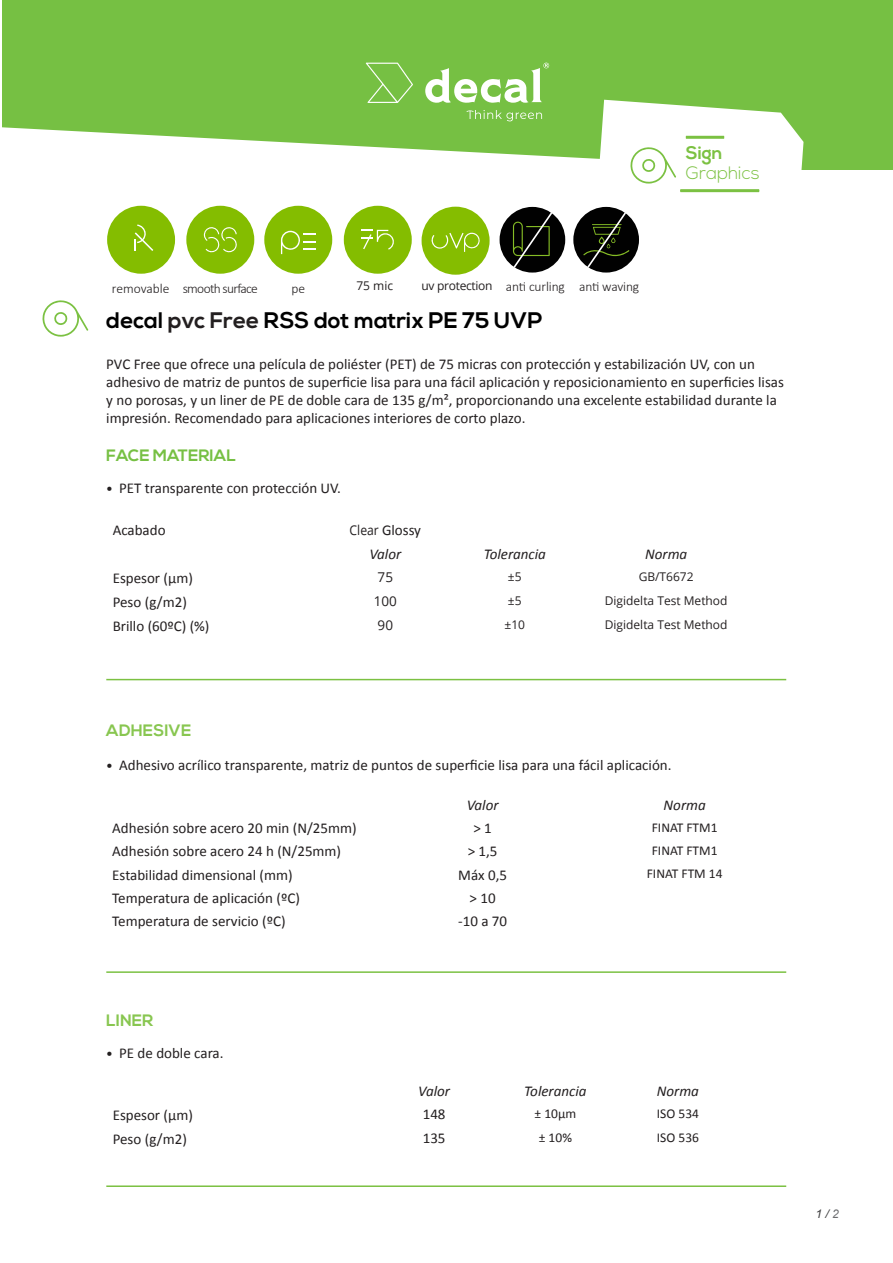
<style>
.page{position:relative;width:893px;height:1263px;background:#fff}
.page>*{position:absolute;margin:0;border:0;box-sizing:border-box;transform-origin:0 0}
.t1{font:700 22.5px "Nexa";color:#000}
.t2{font:300 18px "Nexa";color:#7cc142}
.t3{font:700 18px "Nexa";color:#7cc142}
.txt_normal{font:700 16.5px "Nexa";color:#88c650}
.txt_normal-2{font:700 16.5px "Nexa";color:#76c043}
.txt_normal-3{font:15px/18px "Calibri";color:#231f20}
.txt_bold{font:15px "Calibri";color:#231f20}
.txt_bold-2{font:italic 15px "Calibri";color:#231f20}
.txt_bold-3{font:13.5px "Calibri";color:#231f20}
.txt_normal-4{font:300 13.5px "Calibri";letter-spacing:-.01em;color:#231f20}
.txt_normal-5{font:300 13.5px "Calibri";letter-spacing:-.05em;color:#231f20}
.txt_bold-4{font:13.5px "Open Sans";color:#231f20}
.txt_bold-5{font:12px "Open Sans";color:#231f20}
.txt_bold-6{font:12px "Open Sans";letter-spacing:-.025em;color:#231f20}
.txt_normal-6{font:12px "Open Sans";color:#231f20}
.txt_normal-7{font:italic 12px "Arial";color:#3e3e3f}
.s1{color:#231f20}
.s2{font-size:13.5px}
.s3{font-family:"Open Sans";font-size:13.5px}
.s4{color:#6c6d70}
</style>
<div class="page">
<div style="left:3px;top:0;width:889px;height:169px;background:#76c043"></div>
<svg style="left:592px;top:100px;width:211px;height:159px"></svg>
<svg style="left:2px;top:127px;width:775px;height:70px;fill:#fff"></svg>
<svg style="left:686px;top:136px;width:38px;height:3px"></svg>
<svg style="left:630px;top:147px;width:129px;height:45px"></svg>
<hr style="left:106px;top:679px;width:680px;height:1px;background:#7bc142">
<hr style="left:106px;top:971px;width:680px;height:2px;background:#7bc142">
<hr style="left:106px;top:1185px;width:680px;height:2px;background:#7bc142">
<svg style="left:42px;top:300px;width:46px;height:37px"></svg>
<div style="left:107px;top:206px;width:68px;height:68px;background:#84bd00;border-radius:50%"></div>
<svg style="left:135px;top:224px;width:18px;height:27px"></svg>
<div style="left:186px;top:206px;width:68px;height:68px;background:#84bd00;border-radius:50%"></div>
<svg style="left:204px;top:227px;width:33px;height:26px"></svg>
<div style="left:264px;top:206px;width:68px;height:68px;background:#84bd00;border-radius:50%"></div>
<svg style="left:281px;top:231px;width:35px;height:23px"></svg>
<div style="left:500px;top:207px;width:65px;height:66px;background:#010101;border-radius:50%"></div>
<svg style="left:512px;top:210px;width:42px;height:59px"></svg>
<div style="left:573px;top:207px;width:66px;height:66px;background:#010101;border-radius:50%"></div>
<svg style="left:583px;top:210px;width:46px;height:59px"></svg>
<div style="left:344px;top:206px;width:68px;height:68px;background:#84bd00;border-radius:50%"></div>
<svg style="left:362px;top:230px;width:32px;height:20px"></svg>
<div style="left:422px;top:207px;width:68px;height:68px;background:#85bd00;border-radius:50%"></div>
<svg style="left:431px;top:233px;width:49px;height:19px"></svg>
<svg style="left:466px;top:110px;width:76px;height:11px"></svg>
<svg style="left:366px;top:63px;width:47px;height:40px"></svg>
<svg style="left:425px;top:63px;width:124px;height:40px"></svg>
<p class="t3" style="left:686px;top:143px;width:38px">Sign</p>
<p class="t2" style="left:686px;top:162px;width:75px">Graphics</p>
<p class="txt_normal-4" style="left:112px;top:280px;width:59px">removable</p>
<p class="txt_normal-5" style="left:183px;top:280px;width:77px">smooth surface</p>
<p class="txt_normal-4" style="left:291px;top:280px;width:15px">pe</p>
<p class="txt_normal-6" style="left:356px;top:277px;width:38px">75 mic</p>
<p class="txt_bold-6" style="left:422px;top:277px;width:72px">uv protection</p>
<p class="txt_normal-4" style="left:506px;top:278px;width:60px">anti curling</p>
<p class="txt_normal-4" style="left:579px;top:278px;width:62px">anti waving</p>
<p class="t1" style="left:106px;top:307px;width:438px">decal <span class="s1">pvc Free</span> RSS dot matrix PE 75 UVP</p>
<p class="txt_normal-3" style="left:106px;top:354px;width:679px">PVC Free que ofrece una película de poliéster (PET) de 75 micras con protección y estabilización UV, con un adhesivo de matriz de puntos de superficie lisa para una fácil aplicación y reposicionamiento en superficies lisas y no porosas, y un liner de PE de doble cara de 135 g/m², proporcionando una excelente estabilidad durante la impresión. Recomendado para aplicaciones interiores de corto plazo.</p>
<p class="txt_normal-2" style="left:106px;top:446px;width:131px">FACE MATERIAL</p>
<p class="txt_normal-3" style="left:106px;top:479px;width:236px"><span class="s2">•</span> PET transparente con protección UV.</p>
<p class="txt_bold" style="left:113px;top:520px;width:54px">Acabado</p>
<p class="txt_normal-3" style="left:350px;top:520px;width:73px"><span class="s3">Clear</span> Glossy</p>
<p class="txt_bold-2" style="left:369px;top:544px;width:33px">Valor</p>
<p class="txt_bold-2" style="left:484px;top:544px;width:64px">Tolerancia</p>
<p class="txt_bold-2" style="left:645px;top:544px;width:44px">Norma</p>
<p class="txt_bold" style="left:113px;top:568px;width:82px">Espesor (µm)</p>
<p class="txt_bold-4" style="left:378px;top:568px;width:17px">75</p>
<p class="txt_bold-5" style="left:508px;top:568px;width:15px">±5</p>
<p class="txt_bold-5" style="left:639px;top:568px;width:57px">GB/T6672</p>
<p class="txt_bold" style="left:113px;top:592px;width:76px">Peso (g/m2)</p>
<p class="txt_bold-4" style="left:374px;top:592px;width:25px">100</p>
<p class="txt_bold-5" style="left:508px;top:592px;width:15px">±5</p>
<p class="txt_bold-5" style="left:605px;top:592px;width:124px">Digidelta Test Method</p>
<p class="txt_bold" style="left:113px;top:616px;width:98px">Brillo (60ºC) (%)</p>
<p class="txt_bold-4" style="left:378px;top:616px;width:17px">90</p>
<p class="txt_bold-5" style="left:504px;top:616px;width:22px">±10</p>
<p class="txt_bold-5" style="left:605px;top:616px;width:124px">Digidelta Test Method</p>
<p class="txt_normal" style="left:106px;top:721px;width:87px">ADHESIVE</p>
<p class="txt_normal-3" style="left:106px;top:756px;width:567px"><span class="s2">•</span> Adhesivo acrílico transparente, matriz de puntos de superficie lisa para una fácil aplicación.</p>
<p class="txt_bold-2" style="left:467px;top:794px;width:33px">Valor</p>
<p class="txt_bold-2" style="left:664px;top:794px;width:44px">Norma</p>
<p class="txt_bold" style="left:112px;top:818px;width:246px">Adhesión sobre acero 20 min (N/25mm)</p>
<p class="txt_bold" style="left:473px;top:818px;width:20px">&gt; 1</p>
<p class="txt_bold-3" style="left:652px;top:818px;width:67px">FINAT FTM1</p>
<p class="txt_bold" style="left:112px;top:841px;width:230px">Adhesión sobre acero 24 h (N/25mm)</p>
<p class="txt_bold" style="left:468px;top:841px;width:31px">&gt; 1,5</p>
<p class="txt_bold-3" style="left:652px;top:841px;width:67px">FINAT FTM1</p>
<p class="txt_bold" style="left:112px;top:864px;width:182px">Estabilidad dimensional (mm)</p>
<p class="txt_bold" style="left:458px;top:864px;width:50px">Máx 0,5</p>
<p class="txt_bold-3" style="left:647px;top:864px;width:77px">FINAT FTM 14</p>
<p class="txt_bold" style="left:112px;top:887px;width:189px">Temperatura de aplicación (ºC)</p>
<p class="txt_bold" style="left:470px;top:887px;width:28px">&gt; 10</p>
<p class="txt_bold" style="left:112px;top:911px;width:175px">Temperatura de servicio (ºC)</p>
<p class="txt_bold" style="left:458px;top:911px;width:50px">-10 a 70</p>
<p class="txt_normal" style="left:106px;top:1011px;width:49px">LINER</p>
<p class="txt_normal-3" style="left:106px;top:1044px;width:119px"><span class="s2">•</span> PE de doble cara.</p>
<p class="txt_bold-2" style="left:418px;top:1081px;width:33px">Valor</p>
<p class="txt_bold-2" style="left:524px;top:1081px;width:64px">Tolerancia</p>
<p class="txt_bold-2" style="left:657px;top:1081px;width:44px">Norma</p>
<p class="txt_bold" style="left:113px;top:1104px;width:82px">Espesor (µm)</p>
<p class="txt_bold" style="left:423px;top:1104px;width:24px">148</p>
<p class="txt_bold-3" style="left:535px;top:1104px;width:43px">± 10µm</p>
<p class="txt_bold-3" style="left:657px;top:1104px;width:44px">ISO 534</p>
<p class="txt_bold" style="left:113px;top:1128px;width:76px">Peso (g/m2)</p>
<p class="txt_bold" style="left:423px;top:1128px;width:24px">135</p>
<p class="txt_bold-3" style="left:539px;top:1128px;width:35px">± 10%</p>
<p class="txt_bold-3" style="left:657px;top:1128px;width:44px">ISO 536</p>
<p class="txt_normal-7" style="left:816px;top:1206px;width:25px">1 / <span class="s4">2</span></p>
</div>
